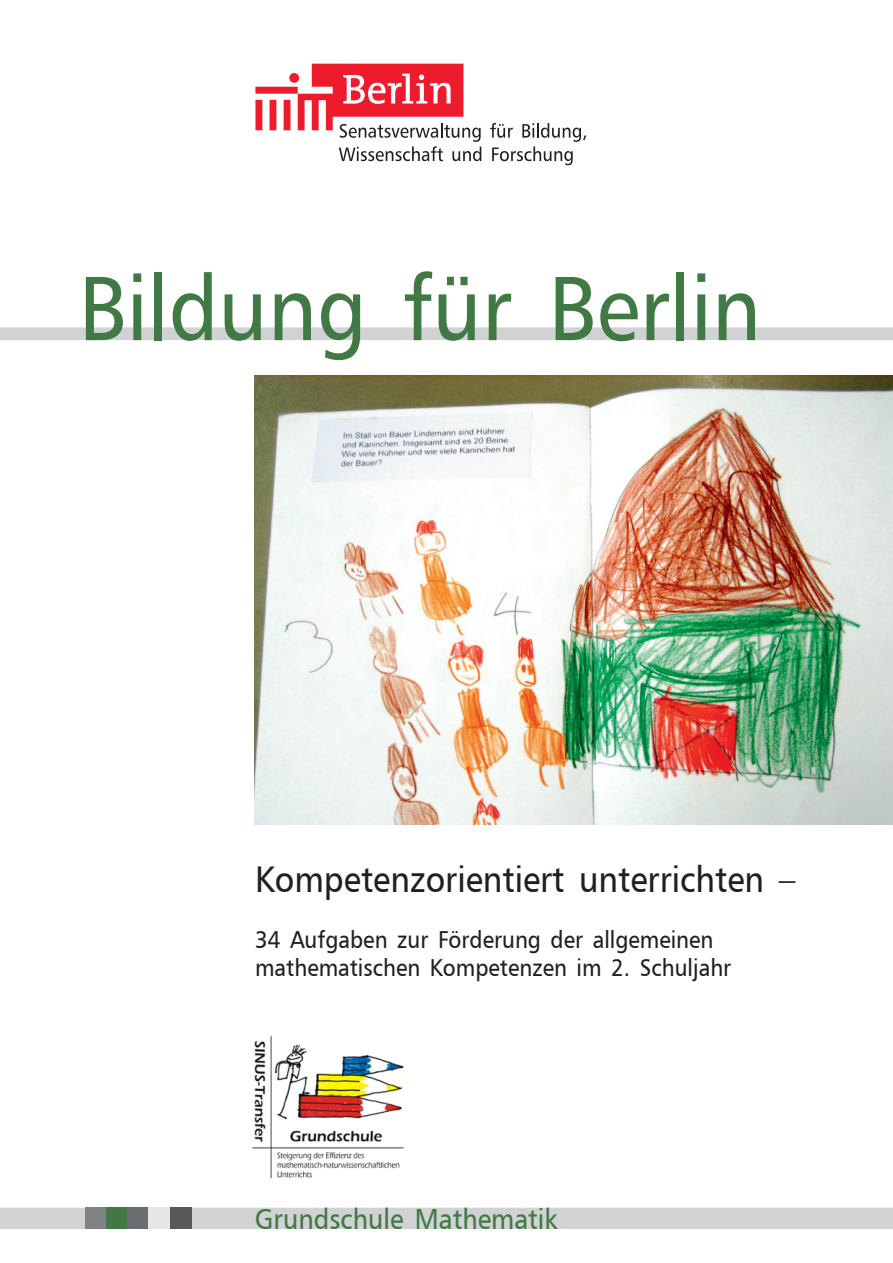
<style>
.page{position:relative;width:893px;height:1263px;background:#fff}
.page>*{position:absolute;margin:0;border:0;box-sizing:border-box;transform-origin:0 0}
.t1{font:91.05px "Sen BJS Normal";color:#407944}
.t2{font:36.3px "Sen BJS Normal";color:#231f20}
.t3{font:28.5px "Sen BJS Normal";color:#407944}
.t4{font:24px/28.5px "Sen BJS Normal";color:#231f20}
</style>
<div class="page">
<div style="left:0;top:1208px;width:893px;height:21px;background:#d1d2d4"></div>
<div style="left:85px;top:1208px;width:21px;height:21px;background:#808285"></div>
<div style="left:106px;top:1208px;width:22px;height:21px;background:#407944"></div>
<div style="left:128px;top:1208px;width:21px;height:21px;background:#6c6d70"></div>
<div style="left:149px;top:1208px;width:21px;height:21px;background:#e6e7e9"></div>
<div style="left:170px;top:1208px;width:21px;height:21px;background:#57585a"></div>
<div style="left:0;top:327px;width:893px;height:13px;background:#d1d2d4"></div>
<img style="left:253px;top:1036px;width:150px;height:142px">
<img style="left:255px;top:376px;width:638px;height:448px">
<svg style="left:255px;top:64px;width:226px;height:97px"></svg>
<svg style="left:490px;top:123px;width:96px;height:42px"></svg>
<p class="t1" style="left:79px;top:252px;width:684px">Bildung für Berlin</p>
<p class="t2" style="left:255px;top:857px;width:542px">Kompetenzorientiert unterrichten —</p>
<p class="t4" style="left:255px;top:924px;width:478px">34 Aufgaben zur Förderung der allgemeinen mathematischen Kompetenzen im 2. Schuljahr</p>
<p class="t3" style="left:255px;top:1201px;width:304px">Grundschule Mathematik</p>
</div>
